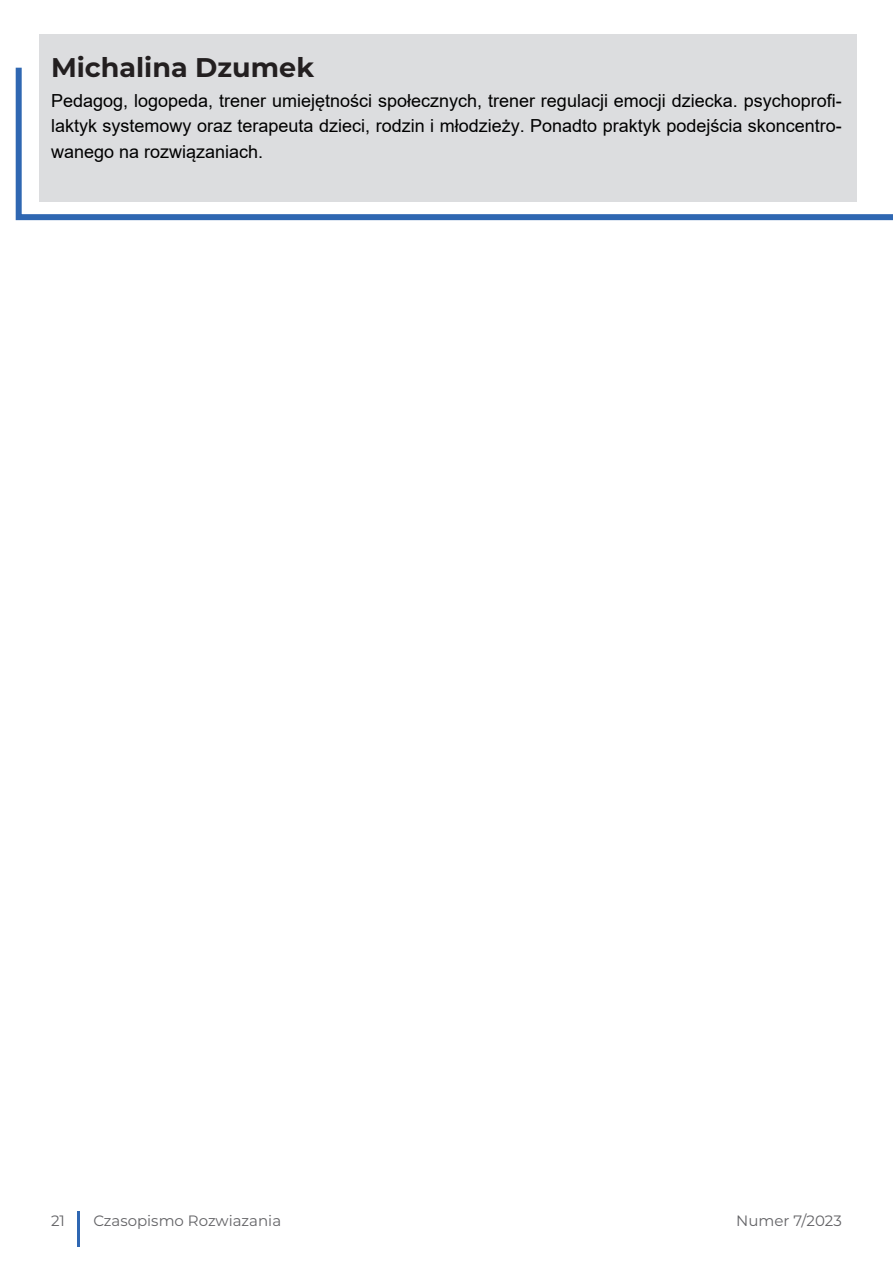
<style>
.page{position:relative;width:893px;height:1263px;background:#fff}
.page>*{position:absolute;margin:0;border:0;box-sizing:border-box;transform-origin:0 0}
.t1{font:700 27px "Montserrat";color:#231f20}
.t2{font:18px/25.5px "Arial";color:#000;text-align:justify}
.t3{font:15px "Montserrat";color:#636366}
</style>
<div class="page">
<hr style="left:77px;top:1212px;width:3px;height:35px;background:#2f67b2">
<div style="left:39px;top:35px;width:817px;height:167px;background:#dcdddf"></div>
<svg style="left:15px;top:62px;width:878px;height:159px"></svg>
<h1 class="t1" style="left:51px;top:48px;width:265px">Michalina Dzumek</h1>
<p class="t2" style="left:51px;top:87px;width:792px">Pedagog, logopeda, trener umiejętności społecznych, trener regulacji emocji dziecka. psychoprofi&shy;laktyk systemowy oraz terapeuta dzieci, rodzin i młodzieży. Ponadto praktyk podejścia skoncentro&shy;wanego na rozwiązaniach.</p>
<p class="t3" style="left:51px;top:1210px;width:15px">21</p>
<p class="t3" style="left:93px;top:1210px;width:189px">Czasopismo Rozwiazania</p>
<p class="t3" style="left:736px;top:1210px;width:107px">Numer 7/2023</p>
</div>
